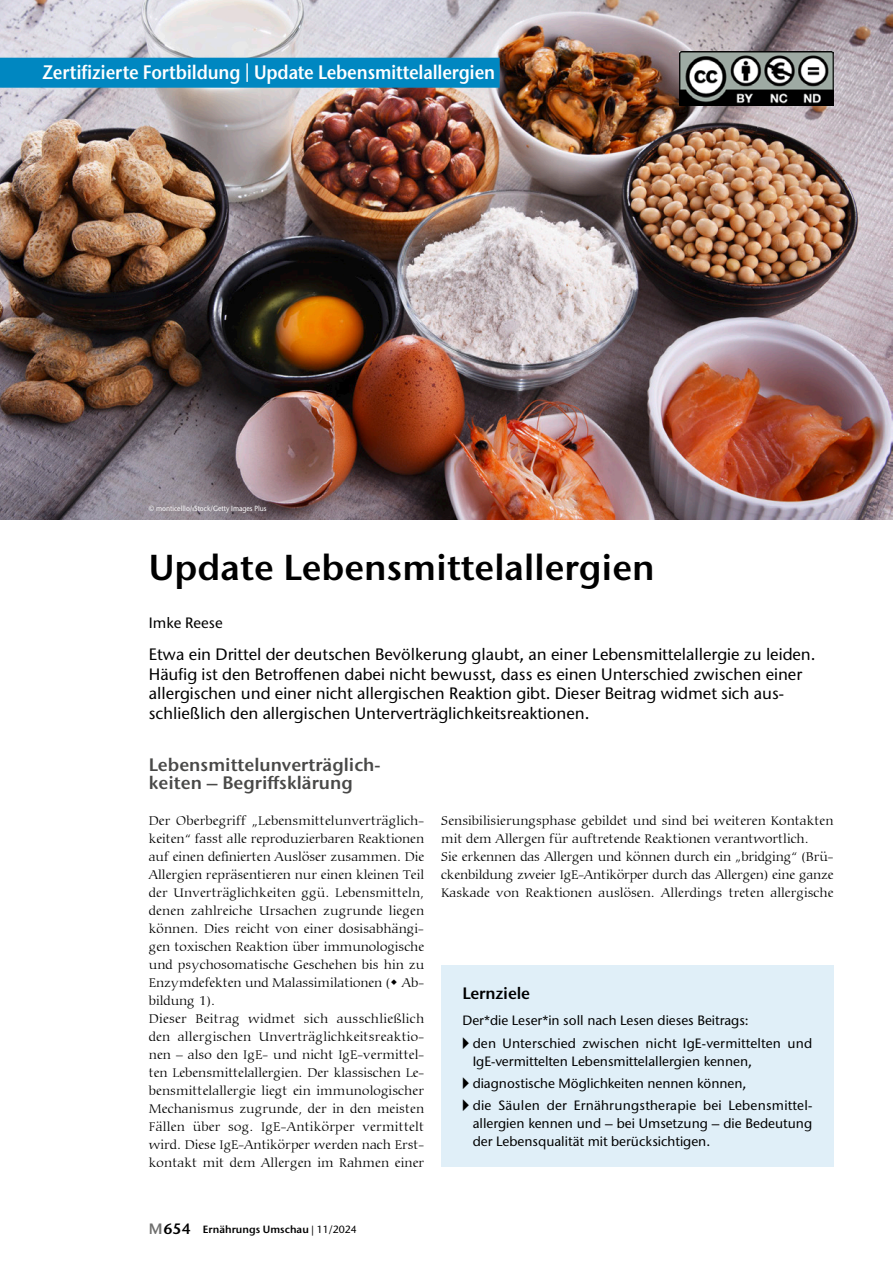
<style>
.page{position:relative;width:893px;height:1263px;background:#fff}
.page>*{position:absolute;margin:0;border:0;box-sizing:border-box;transform-origin:0 0}
.t1{font:600 36px "Stone Sans ITC Pro";color:#000}
.t2{font:600 19.5px "Stone Sans ITC Pro";letter-spacing:-.01em;color:#fff;scale:.9 1}
.t3{font:600 18px/18px "Stone Sans ITC Pro";color:#494948}
.t4{font:500 16.5px/19.5px "Stone Sans ITC Std";color:#000}
.t5{font:600 16.5px "Stone Sans ITC Pro";letter-spacing:-.01em;color:#000}
.t6{font:500 15px "Stone Sans ITC Std";color:#000}
.t7{font:300 13.5px/18px "Carmina BT";letter-spacing:.005em;color:#000}
.t8{font:500 13.5px/22.2px "Stone Sans ITC Std";color:#000}
.t9{font:600 10.5px "Stone Sans ITC Pro";color:#000}
.t10{font:500 7.5px "Stone Sans ITC Std";color:#fff;scale:.9 1}
.s1{font-style:italic}
.s2{font-size:15px;color:#6f6f6e}
.s3{font-size:15px}
.s4{font-family:"Stone Sans ITC Std";font-weight:500}
</style>
<div class="page">
<img style="left:0;top:0;width:893px;height:519px">
<div style="left:441px;top:965px;width:392px;height:202px;background:#e0eff8"></div>
<div style="left:0;top:58px;width:500px;height:30px;background:#0087c1"></div>
<img style="left:679px;top:51px;width:154px;height:54px">
<h2 class="t2" style="left:43px;top:60px;width:504px">Zertifizierte Fortbildung | Update Lebensmittelallergien</h2>
<p class="t10" style="left:149px;top:504px;width:133px">© monticelllo/iStock/Getty Images Plus</p>
<h1 class="t1" style="left:149px;top:545px;width:508px">Update Lebensmittelallergien</h1>
<p class="t6" style="left:149px;top:614px;width:75px">Imke Reese</p>
<p class="t4" style="left:149px;top:645px;width:668px">Etwa ein Drittel der deutschen Bevölkerung glaubt, an einer Lebensmittelallergie zu leiden.<br>Häufig ist den Betroffenen dabei nicht bewusst, dass es einen Unterschied zwischen einer allergischen und einer nicht allergischen Reaktion gibt. Dieser Beitrag widmet sich aus&shy;schließlich den allergischen Unterverträglichkeitsreaktionen.</p>
<h3 class="t3" style="left:149px;top:756px;width:233px">Lebensmittelunverträglich&shy;keiten – Begriffsklärung</h3>
<p class="t7" style="left:149px;top:812px;width:277px">Der Oberbegriff „Lebensmittelunverträglich&shy;keiten“ fasst alle reproduzierbaren Reaktionen auf einen definierten Auslöser zusammen. Die Allergien repräsentieren nur einen kleinen Teil der Unverträglichkeiten ggü. Lebensmitteln, denen zahlreiche Ursachen zugrunde liegen können. Dies reicht von einer dosisabhängi&shy;gen toxischen Reaktion über immunologische und psychosomatische Geschehen bis hin zu Enzymdefekten und Malassimilationen ( Ab&shy;bildung 1).<br>Dieser Beitrag widmet sich ausschließlich den allergischen Unverträglichkeitsreaktio&shy;nen – also den IgE- und nicht IgE-vermittel&shy;ten Lebensmittelallergien. Der klassischen Le&shy;bensmittelallergie liegt ein immunologischer Mechanismus zugrunde, der in den meisten Fällen über sog. IgE-Antikörper vermittelt wird. Diese IgE-Antikörper werden nach Erst&shy;kontakt mit dem Allergen im Rahmen einer</p>
<p class="t7" style="left:441px;top:812px;width:394px">Sensibilisierungsphase gebildet und sind bei weiteren Kontakten mit dem Allergen für auftretende Reaktionen verantwortlich.<br>Sie erkennen das Allergen und können durch ein <span class="s1">„</span>bridging<span class="s1">“</span> (Brü&shy;ckenbildung zweier IgE-Antikörper durch das Allergen) eine ganze Kaskade von Reaktionen auslösen. Allerdings treten allergische</p>
<p class="t5" style="left:462px;top:983px;width:69px">Lernziele</p>
<p class="t8" style="left:462px;top:1009px;width:351px">Der*die Leser*in soll nach Lesen dieses Beitrags:<br>▸ den Unterschied zwischen nicht IgE-vermittelten und</p>
<p class="t8" style="left:462px;top:1050px;width:350px;text-indent:10px">IgE-vermittelten Lebensmittelallergien kennen,<br>▸ diagnostische Möglichkeiten nennen können,<br>▸ die Säulen der Ernährungstherapie bei Lebensmittel-</p>
<p class="t8" style="left:473px;top:1114px;width:341px;line-height:18px">allergien kennen und – bei Umsetzung – die Bedeutung der Lebensqualität mit berücksichtigen.</p>
<p class="t9" style="left:149px;top:1222px;width:210px"><span class="s2">M</span><span class="s3">654</span> Ernährungs Umschau <span class="s4">| 11/2024</span></p>
</div>
